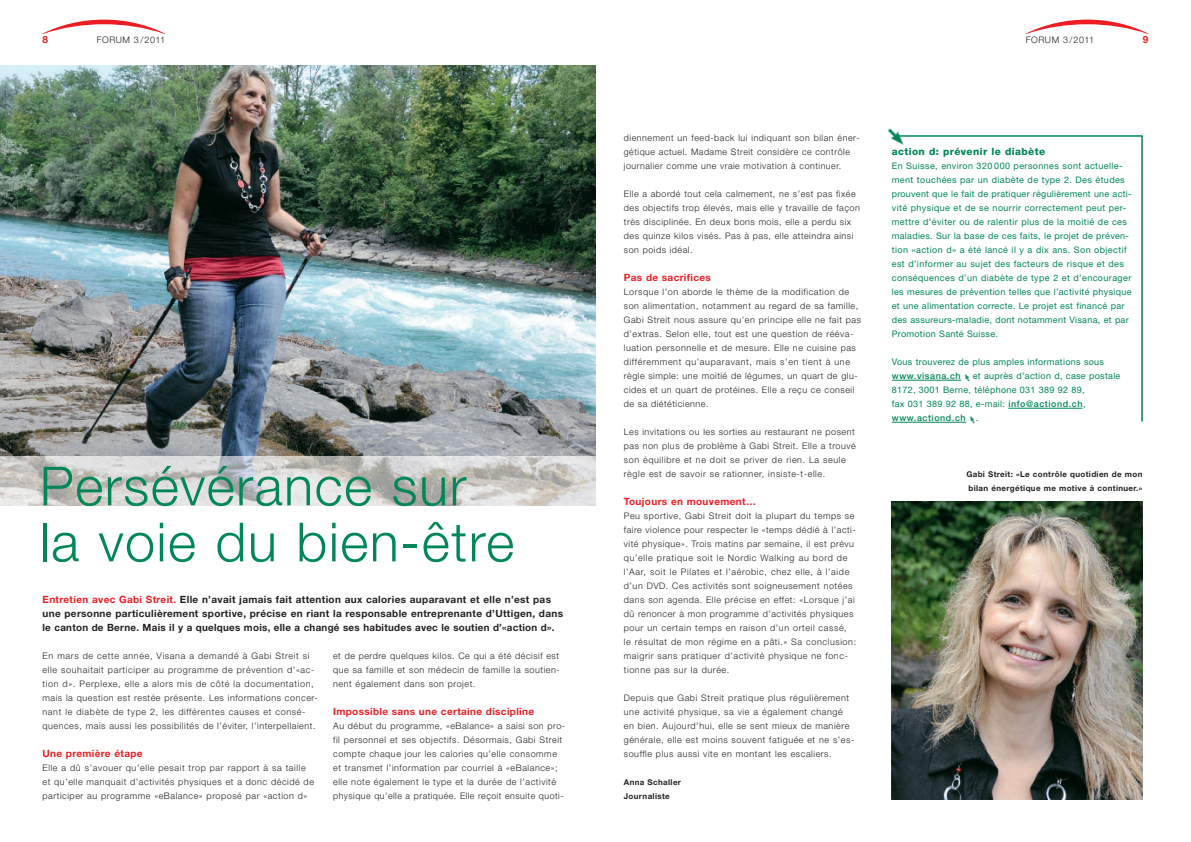
<style>
.page{position:relative;width:1191px;height:842px;background:#fff}
.page>*{position:absolute;margin:0;border:0;box-sizing:border-box;transform-origin:0 0}
.t1{font:300 54px/56px "Helvetica Neue";letter-spacing:.025em;color:#008657}
.t2{font:700 10px/14px "Helvetica Neue";letter-spacing:.03em;color:#231f20}
.t3{font:700 10px "Helvetica Neue";letter-spacing:.035em;color:#ee1d23}
.t4{font:800 10px "Helvetica Neue";letter-spacing:.04em;color:#008657}
.t5{font:300 9px/14px "Helvetica Neue";letter-spacing:.06em;color:#231f20}
.t6{font:9px/14px "Helvetica Neue";letter-spacing:.035em;color:#008657}
.t7{font:500 9px "Helvetica Neue";letter-spacing:.06em;color:#008657}
.t8{font:700 8px/14px "Helvetica Neue";letter-spacing:.045em;color:#231f20}
.s1{color:#ee1d23}
.s2{font-weight:500}
</style>
<div class="page">
<svg style="left:1025px;top:20px;width:123px;height:14px"></svg>
<svg style="left:42px;top:20px;width:123px;height:14px"></svg>
<img style="left:0;top:65px;width:595px;height:392px">
<img style="left:0;top:457px;width:595px;height:48px">
<hr style="left:897px;top:135px;width:245px;height:2px;background:#008657">
<hr style="left:1141px;top:136px;width:1px;height:285px;background:#008657">
<img style="left:887px;top:128px;width:18px;height:16px">
<hr style="left:891px;top:380px;width:70px;height:1px;background:#008657">
<hr style="left:1008px;top:408px;width:74px;height:1px;background:#008657">
<hr style="left:891px;top:422px;width:75px;height:1px;background:#008657">
<svg style="left:964px;top:374px;width:6px;height:8px"></svg>
<svg style="left:969px;top:416px;width:6px;height:8px"></svg>
<img style="left:891px;top:501px;width:251px;height:298px">
<p class="t3" style="left:43px;top:35px;width:7px">8</p>
<p class="t5" style="left:97px;top:33px;width:70px">FORUM 3 /2011</p>
<p class="t5" style="left:1025px;top:33px;width:70px">FORUM 3 /2011</p>
<p class="t3" style="left:1142px;top:35px;width:7px">9</p>
<h1 class="t1" style="left:40px;top:463px;width:476px">Persévérance sur la voie du bien-être</h1>
<p class="t2" style="left:43px;top:594px;width:522px"><span class="s1">Entretien avec Gabi Streit.</span> Elle n’avait jamais fait attention aux calories auparavant et elle n’est pas une personne particulièrement sportive, précise en riant la responsable entreprenante d’Uttigen, dans le canton de Berne. Mais il y a quelques mois, elle a changé ses habitudes avec le soutien d’«action d».</p>
<p class="t5" style="left:42px;top:650px;width:277px">En mars de cette année, Visana a demandé à Gabi Streit si elle souhaitait participer au programme de prévention d’«ac&shy;tion d». Perplexe, elle a alors mis de côté la documentation, mais la question est restée présente. Les informations concer&shy;nant le diabète de type 2, les différentes causes et consé&shy;quences, mais aussi les possibilités de l’éviter, l’interpellaient.</p>
<p class="t3" style="left:43px;top:750px;width:102px">Une première étape</p>
<p class="t5" style="left:42px;top:762px;width:273px">Elle a dû s’avouer qu’elle pesait trop par rapport à sa taille et qu’elle manquait d’activités physiques et a donc décidé de participer au programme «eBalance» proposé par «action d»</p>
<p class="t5" style="left:333px;top:650px;width:228px;text-align:justify">et de perdre quelques kilos. Ce qui a été décisif est que sa famille et son médecin de famille la soutien&shy;nent également dans son projet.</p>
<p class="t3" style="left:333px;top:708px;width:202px">Impossible sans une certaine discipline</p>
<p class="t5" style="left:333px;top:720px;width:233px">Au début du programme, «eBalance» a saisi son pro&shy;fil personnel et ses objectifs. Désormais, Gabi Streit compte chaque jour les calories qu’elle consomme et transmet l’information par courriel à «eBalance»; elle note également le type et la durée de l’activité physique qu’elle a pratiquée. Elle reçoit ensuite quoti-</p>
<p class="t5" style="left:624px;top:132px;width:237px">diennement un feed-back lui indiquant son bilan éner&shy;gétique actuel. Madame Streit considère ce contrôle journalier comme une vraie motivation à continuer.</p>
<p class="t5" style="left:624px;top:188px;width:237px">Elle a abordé tout cela calmement, ne s’est pas fixée des objectifs trop élevés, mais elle y travaille de façon très disciplinée. En deux bons mois, elle a perdu six des quinze kilos visés. Pas à pas, elle atteindra ainsi son poids idéal.</p>
<p class="t3" style="left:624px;top:274px;width:89px">Pas de sacrifices</p>
<p class="t5" style="left:624px;top:286px;width:239px">Lorsque l’on aborde le thème de la modification de son alimentation, notamment au regard de sa famille, Gabi Streit nous assure qu’en principe elle ne fait pas d’extras. Selon elle, tout est une question de rééva&shy;luation personnelle et de mesure. Elle ne cuisine pas différemment qu’auparavant, mais s’en tient à une règle simple: une moitié de légumes, un quart de glu&shy;cides et un quart de protéines. Elle a reçu ce conseil de sa diététicienne.</p>
<p class="t5" style="left:624px;top:426px;width:233px">Les invitations ou les sorties au restaurant ne posent pas non plus de problème à Gabi Streit. Elle a trouvé son équilibre et ne doit se priver de rien. La seule règle est de savoir se rationner, insiste-t-elle.</p>
<p class="t3" style="left:624px;top:498px;width:134px">Toujours en mouvement…</p>
<p class="t5" style="left:624px;top:510px;width:234px">Peu sportive, Gabi Streit doit la plupart du temps se faire violence pour respecter le «temps dédié à l’acti&shy;vité physique». Trois matins par semaine, il est prévu qu’elle pratique soit le Nordic Walking au bord de l’Aar, soit le Pilates et l’aérobic, chez elle, à l’aide d’un DVD. Ces activités sont soigneusement notées dans son agenda. Elle précise en effet: «Lorsque j’ai dû renoncer à mon programme d’activités physiques pour un certain temps en raison d’un orteil cassé,<br>le résultat de mon régime en a pâti.» Sa conclusion: maigrir sans pratiquer d’activité physique ne fonc&shy;tionne pas sur la durée.</p>
<p class="t5" style="left:624px;top:692px;width:232px">Depuis que Gabi Streit pratique plus régulièrement une activité physique, sa vie a également changé en bien. Aujourd’hui, elle se sent mieux de manière générale, elle est moins souvent fatiguée et ne s’es&shy;souffle plus aussi vite en montant les escaliers.</p>
<p class="t8" style="left:624px;top:776px;width:59px">Anna Schaller<br>Journaliste</p>
<p class="t4" style="left:891px;top:148px;width:155px">action d: prévenir le diabète</p>
<p class="t6" style="left:891px;top:160px;width:241px">En Suisse, environ 320 000 personnes sont actuelle&shy;ment touchées par un diabète de type 2. Des études prouvent que le fait de pratiquer régulièrement une acti&shy;vité physique et de se nourrir correctement peut per&shy;mettre d’éviter ou de ralentir plus de la moitié de ces maladies. Sur la base de ces faits, le projet de préven&shy;tion «action d» a été lancé il y a dix ans. Son objectif est d’informer au sujet des facteurs de risque et des conséquences d’un diabète de type 2 et d’encourager les mesures de prévention telles que l’activité physique et une alimentation correcte. Le projet est financé par des assureurs-maladie, dont notamment Visana, et par Promotion Santé Suisse.</p>
<p class="t6" style="left:892px;top:356px;width:214px">Vous trouverez de plus amples informations sous</p>
<p class="t7" style="left:892px;top:373px;width:70px">www.visana.ch</p>
<p class="t6" style="left:891px;top:370px;width:230px;text-indent:81px">et auprès d’action d, case postale 8172, 3001 Berne, téléphone 031 389 92 89,<br>fax 031 389 92 88, e-mail: <span class="s2">info@actiond.ch</span>, <span class="s2">www.actiond.ch</span> .</p>
<p class="t8" style="left:966px;top:468px;width:177px">Gabi Streit: «Le contrôle quotidien de mon bilan énergétique me motive à continuer.»</p>
</div>
